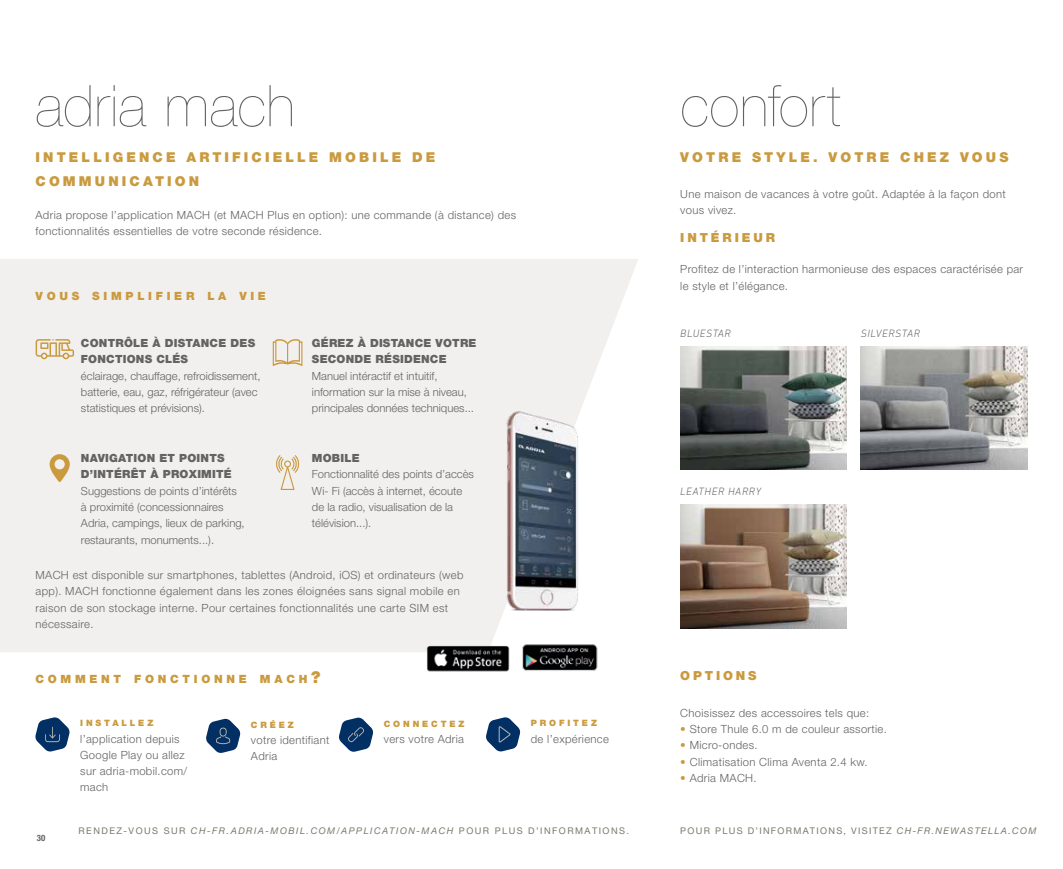
<style>
.page{position:relative;width:1063px;height:869px;background:#fff}
.page>*{position:absolute;margin:0;border:0;box-sizing:border-box;transform-origin:0 0}
.t1{font:200 57.5px "Helvetica Neue LT Pro";letter-spacing:.005em;color:#646363}
.t2{font:900 13.62px/24.2px "Helvetica Neue LT Pro";letter-spacing:.23em;color:#ca9a3e}
.t3{font:900 12.5px "Helvetica Neue LT Pro";letter-spacing:.23em;color:#ca9a3e}
.t4{font:900 11.38px "Helvetica Neue LT Pro";letter-spacing:.33em;color:#ca9a3e}
.t5{font:300 11.25px/16.2px "Helvetica Neue LT Pro";letter-spacing:.03em;color:#646363}
.t6{font:300 11.25px/16.2px "Helvetica Neue LT Pro";color:#646363}
.t7{font:900 11.25px/16.2px "Helvetica Neue LT Pro";letter-spacing:.02em;color:#646363}
.t8{font:italic 300 10.75px "DIN Next LT Pro";letter-spacing:.05em;color:#646363}
.t9{font:italic 9.12px "Helvetica Neue LT Pro";letter-spacing:.16em;color:#7b796b}
.t10{font:9.12px "Helvetica Neue LT Pro";letter-spacing:.14em;color:#7b796b}
.t11{font:900 8.75px "Helvetica Neue LT Pro";letter-spacing:.33em;color:#ca9a3e}
.t12{font:700 condensed 8.75px "Helvetica Neue LT Pro";color:#646363}
.s1{font-size:16.25px}
.s2{font-style:normal}
.s3{color:#ca9a3e}
.s4{font-style:italic}
</style>
<div class="page">
<svg style="left:206px;top:718px;width:35px;height:35px"></svg>
<svg style="left:339px;top:717px;width:34px;height:34px"></svg>
<svg style="left:486px;top:717px;width:34px;height:34px"></svg>
<svg style="left:35px;top:717px;width:35px;height:34px"></svg>
<svg style="left:0;top:259px;width:638px;height:393px;fill:#f2f0ef"></svg>
<svg style="left:50px;top:454px;width:20px;height:28px"></svg>
<svg style="left:273px;top:339px;width:29px;height:27px"></svg>
<svg style="left:275px;top:455px;width:25px;height:35px"></svg>
<svg style="left:36px;top:339px;width:38px;height:20px"></svg>
<img style="left:497px;top:407px;width:88px;height:210px">
<img style="left:422px;top:638px;width:92px;height:34px">
<img style="left:518px;top:639px;width:83px;height:32px">
<img style="left:680px;top:346px;width:167px;height:123px">
<img style="left:861px;top:346px;width:167px;height:123px">
<img style="left:680px;top:504px;width:167px;height:123px">
<h1 class="t1" style="left:35px;top:73px;width:261px">adria mach</h1>
<p class="t2" style="left:36px;top:145px;width:401px">INTELLIGENCE ARTIFICIELLE MOBILE DE<br>COMMUNICATION</p>
<p class="t5" style="left:36px;top:206px;width:482px">Adria propose l’application MACH (et MACH Plus en option): une commande (à distance) des fonctionnalités essentielles de votre seconde résidence.</p>
<p class="t4" style="left:36px;top:289px;width:232px">VOUS SIMPLIFIER LA VIE</p>
<p class="t7" style="left:81px;top:335px;width:176px">CONTRÔLE À DISTANCE DES<br>FONCTIONS CLÉS</p>
<p class="t6" style="left:81px;top:367px;width:181px">éclairage, chauffage, refroidissement, batterie, eau, gaz, réfrigérateur (avec statistiques et prévisions).</p>
<p class="t7" style="left:81px;top:450px;width:152px">NAVIGATION ET POINTS<br>D’INTÉRÊT À PROXIMITÉ</p>
<p class="t6" style="left:81px;top:482px;width:165px">Suggestions de points d’intérêts à proximité (concessionnaires Adria, campings, lieux de parking, restaurants, monuments...).</p>
<p class="t7" style="left:312px;top:335px;width:166px">GÉREZ À DISTANCE VOTRE<br>SECONDE RÉSIDENCE</p>
<p class="t6" style="left:312px;top:367px;width:164px">Manuel intéractif et intuitif, information sur la mise à niveau, principales données techniques...</p>
<p class="t7" style="left:312px;top:450px;width:49px">MOBILE</p>
<p class="t6" style="left:312px;top:466px;width:164px">Fonctionnalité des points d’accès<br>Wi- Fi (accès à internet, écoute de la radio, visualisation de la télévision...).</p>
<p class="t5" style="left:36px;top:566px;width:429px">MACH est disponible sur smartphones, tablettes (Android, iOS) et ordinateurs (web app). MACH fonctionne également dans les zones éloignées sans signal mobile en raison de son stockage interne. Pour certaines fonctionnalités une carte SIM est nécessaire.</p>
<p class="t4" style="left:35px;top:672px;width:286px">COMMENT FONCTIONNE MACH<span class="s1">?</span></p>
<p class="t11" style="left:251px;top:719px;width:44px">CRÉEZ</p>
<p class="t5" style="left:251px;top:731px;width:80px">votre identifiant<br>Adria</p>
<p class="t11" style="left:80px;top:717px;width:75px">INSTALLEZ</p>
<p class="t5" style="left:80px;top:729px;width:109px">l’application depuis<br>Google Play ou allez sur adria-mobil.com/ mach</p>
<p class="t11" style="left:384px;top:717px;width:82px">CONNECTEZ</p>
<p class="t5" style="left:384px;top:730px;width:82px">vers votre Adria</p>
<p class="t11" style="left:531px;top:717px;width:68px">PROFITEZ</p>
<p class="t5" style="left:531px;top:729px;width:80px">de l’expérience</p>
<p class="t12" style="left:37px;top:832px;width:10px">30</p>
<p class="t9" style="left:78px;top:824px;width:552px"><span class="s2">RENDEZ-VOUS SUR</span> CH-FR.ADRIA-MOBIL.COM/APPLICATION-MACH <span class="s2">POUR PLUS D’INFORMATIONS.</span></p>
<h1 class="t1" style="left:680px;top:73px;width:162px">confort</h1>
<p class="t2" style="left:680px;top:145px;width:330px">VOTRE STYLE. VOTRE CHEZ VOUS</p>
<p class="t5" style="left:680px;top:185px;width:327px">Une maison de vacances à votre goût. Adaptée à la façon dont vous vivez.</p>
<p class="t3" style="left:680px;top:230px;width:96px">INTÉRIEUR</p>
<p class="t5" style="left:680px;top:261px;width:344px">Profitez de l’interaction harmonieuse des espaces caractérisée par le style et l’élégance.</p>
<p class="t8" style="left:680px;top:327px;width:52px">BLUESTAR</p>
<p class="t8" style="left:861px;top:327px;width:61px">SILVERSTAR</p>
<p class="t8" style="left:680px;top:485px;width:82px">LEATHER HARRY</p>
<p class="t3" style="left:680px;top:668px;width:78px">OPTIONS</p>
<p class="t5" style="left:680px;top:704px;width:190px">Choisissez des accessoires tels que:</p>
<p class="t5" style="left:680px;top:720px;width:208px"><span class="s3">•</span> Store Thule 6.0 m de couleur assortie.</p>
<p class="t5" style="left:680px;top:736px;width:79px"><span class="s3">•</span> Micro-ondes.</p>
<p class="t5" style="left:680px;top:752px;width:189px"><span class="s3">•</span> Climatisation Clima Aventa 2.4 kw.</p>
<p class="t5" style="left:680px;top:769px;width:78px"><span class="s3">•</span> Adria MACH.</p>
<p class="t10" style="left:680px;top:824px;width:358px">POUR PLUS D’INFORMATIONS, VISITEZ <span class="s4">CH-FR.NEWASTELLA.COM</span></p>
</div>
